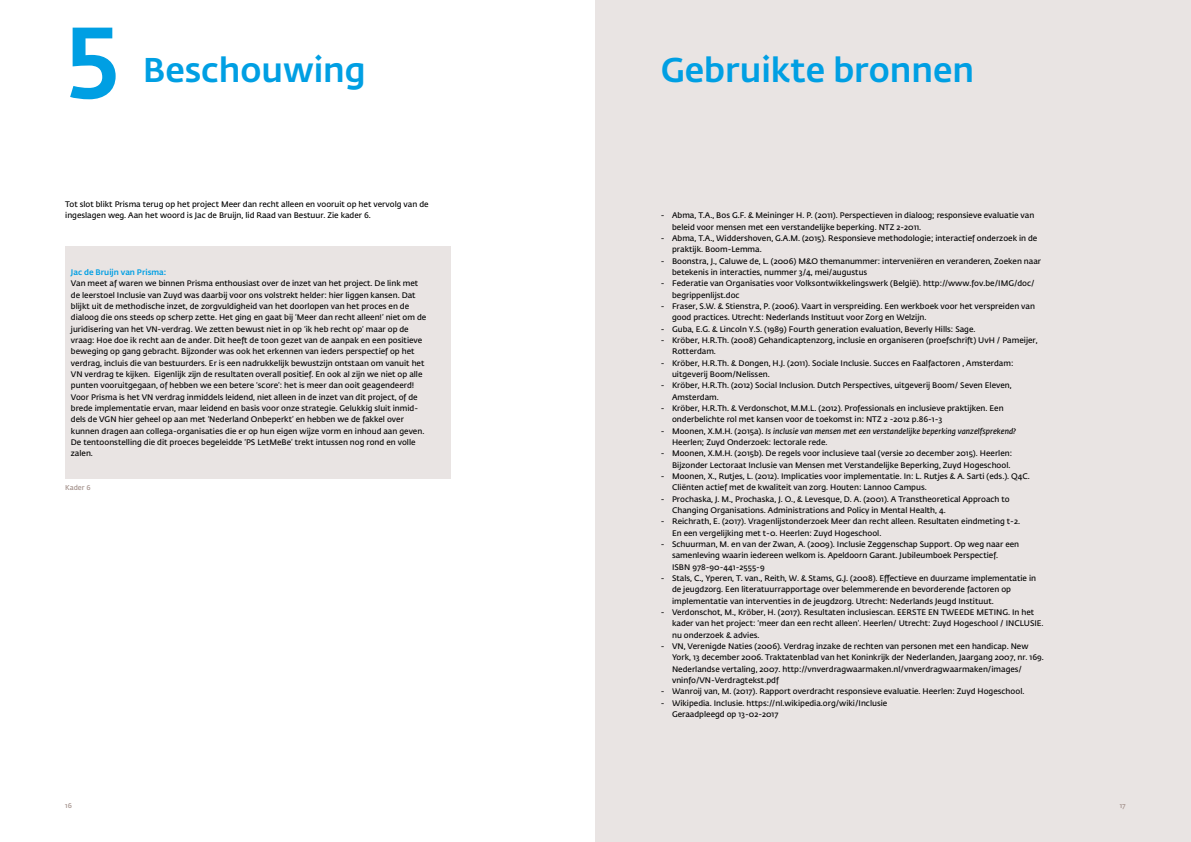
<style>
.page{position:relative;width:1191px;height:842px;background:#fff}
.page>*{position:absolute;margin:0;border:0;box-sizing:border-box;transform-origin:0 0}
.t1{font:500 100px "Fedra Sans Std";color:#009fe3}
.t2{font:500 34px "Fedra Sans Std";color:#009fe3}
.t3{font:600 8px/11.3px "Fedra Sans Std";color:#000}
.t4{font:italic 600 8px/11.3px "Fedra Sans Std";color:#000}
.t5{font:500 8px "Fedra Sans Std";color:#009fe3}
.t6{font:600 7px "Fedra Sans Std";color:#9f8c86}
.s1{font-style:normal}
</style>
<div class="page">
<div style="left:595px;top:0;width:596px;height:842px;background:#e9e4e3"></div>
<div style="left:65px;top:247px;width:386px;height:232px;background:#e9e4e3"></div>
<h1 class="t1" style="left:65px;top:-15px;width:56px">5</h1>
<h2 class="t2" style="left:143px;top:49px;width:224px">Beschouwing</h2>
<p class="t3" style="left:65px;top:199px;width:365px">Tot slot blikt Prisma terug op het project Meer dan recht alleen en vooruit op het vervolg van de ingeslagen weg. Aan het woord is Jac de Bruijn, lid Raad van Bestuur. Zie kader 6.</p>
<p class="t5" style="left:71px;top:267px;width:97px">Jac de Bruijn van Prisma:</p>
<p class="t3" style="left:71px;top:278px;width:357px">Van meet af waren we binnen Prisma enthousiast over de inzet van het project. De link met de leerstoel Inclusie van Zuyd was daarbij voor ons volstrekt helder: hier liggen kansen. Dat blijkt uit de methodische inzet, de zorgvuldigheid van het doorlopen van het proces en de dialoog die ons steeds op scherp zette. Het ging en gaat bij ‘Meer dan recht alleen!’ niet om de juridisering van het VN-verdrag. We zetten bewust niet in op ‘ik heb recht op’ maar op de vraag: Hoe doe ik recht aan de ander. Dit heeft de toon gezet van de aanpak en een positieve beweging op gang gebracht. Bijzonder was ook het erkennen van ieders perspectief op het verdrag, incluis die van bestuurders. Er is een nadrukkelijk bewustzijn ontstaan om vanuit het VN verdrag te kijken. Eigenlijk zijn de resultaten overall positief. En ook al zijn we niet op alle punten vooruitgegaan, of hebben we een betere ‘score’: het is meer dan ooit geagendeerd!<br>Voor Prisma is het VN verdrag inmiddels leidend, niet alleen in de inzet van dit project, of de brede implementatie ervan, maar leidend en basis voor onze strategie. Gelukkig sluit inmid&shy;dels de VGN hier geheel op aan met ‘Nederland Onbeperkt’ en hebben we de fakkel over kunnen dragen aan collega-organisaties die er op hun eigen wijze vorm en inhoud aan geven.<br>De tentoonstelling die dit proeces begeleidde ‘PS LetMeBe’ trekt intussen nog rond en volle zalen.</p>
<p class="t6" style="left:65px;top:484px;width:27px">Kader 6</p>
<h2 class="t2" style="left:660px;top:49px;width:315px">Gebruikte bronnen</h2>
<p class="t3" style="left:672px;top:210px;width:364px;text-indent:-11px">- Abma, T.A., Bos G.F. &amp; Meininger H. P. (2011). Perspectieven in dialoog; responsieve evaluatie van beleid voor mensen met een verstandelijke beperking. NTZ 2-2011.</p>
<p class="t3" style="left:672px;top:233px;width:367px;text-indent:-11px">- Abma, T.A., Widdershoven, G.A.M. (2015). Responsieve methodologie; interactief onderzoek in de praktijk. Boom-Lemma.</p>
<p class="t3" style="left:672px;top:255px;width:370px;text-indent:-11px">- Boonstra, J., Caluwe de, L. (2006) M&amp;O themanummer: interveniëren en veranderen, Zoeken naar betekenis in interacties, nummer 3/4, mei/augustus</p>
<p class="t3" style="left:672px;top:278px;width:364px;text-indent:-11px">- Federatie van Organisaties voor Volksontwikkelingswerk (België). http://www.fov.be/IMG/doc/ begrippenlijst.doc</p>
<p class="t3" style="left:672px;top:301px;width:364px;text-indent:-11px">- Fraser, S.W. &amp; Stienstra, P. (2006). Vaart in verspreiding. Een werkboek voor het verspreiden van good practices. Utrecht: Nederlands Instituut voor Zorg en Welzijn.</p>
<p class="t3" style="left:660px;top:323px;width:316px">- Guba, E.G. &amp; Lincoln Y.S. (1989) Fourth generation evaluation, Beverly Hills: Sage.</p>
<p class="t3" style="left:672px;top:335px;width:367px;text-indent:-11px">- Kröber, H.R.Th. (2008) Gehandicaptenzorg, inclusie en organiseren (proefschrift) UvH / Pameijer,<br>Rotterdam.</p>
<p class="t3" style="left:672px;top:357px;width:343px;text-indent:-11px">- Kröber, H.R.Th. &amp; Dongen, H.J. (2011). Sociale Inclusie. Succes en Faalfactoren , Amsterdam: uitgeverij Boom/Nelissen.</p>
<p class="t3" style="left:672px;top:380px;width:341px;text-indent:-11px">- Kröber, H.R.Th. (2012) Social Inclusion. Dutch Perspectives, uitgeverij Boom/ Seven Eleven,<br>Amsterdam.</p>
<p class="t3" style="left:672px;top:403px;width:333px;text-indent:-11px">- Kröber, H.R.Th. &amp; Verdonschot, M.M.L. (2012). Professionals en inclusieve praktijken. Een onderbelichte rol met kansen voor de toekomst in: NTZ 2 -2012 p.86-1-3</p>
<p class="t4" style="left:672px;top:425px;width:346px;text-indent:-11px"><span class="s1">- Moonen, X.M.H. (2015a).</span> Is inclusie van mensen met een verstandelijke beperking vanzelfsprekend?<br><span class="s1">Heerlen; Zuyd Onderzoek: lectorale rede.</span></p>
<p class="t3" style="left:660px;top:448px;width:353px;text-align:right">- Moonen, X.M.H. (2015b). De regels voor inclusieve taal (versie 20 december 2015). Heerlen:<br>Bijzonder Lectoraat Inclusie van Mensen met Verstandelijke Beperking, Zuyd Hogeschool.</p>
<p class="t3" style="left:672px;top:471px;width:359px;text-indent:-11px">- Moonen, X., Rutjes, L. (2012). Implicaties voor implementatie. In: L. Rutjes &amp; A. Sarti (eds.). Q4C.<br>Cliënten actief met de kwaliteit van zorg. Houten: Lannoo Campus.</p>
<p class="t3" style="left:672px;top:493px;width:339px;text-indent:-11px">- Prochaska, J. M., Prochaska, J. O., &amp; Levesque, D. A. (2001). A Transtheoretical Approach to<br>Changing Organisations. Administrations and Policy in Mental Health, 4.</p>
<p class="t3" style="left:672px;top:516px;width:349px;text-indent:-11px">- Reichrath, E. (2017). Vragenlijstonderzoek Meer dan recht alleen. Resultaten eindmeting t-2.<br>En een vergelijking met t-0. Heerlen: Zuyd Hogeschool.</p>
<p class="t3" style="left:672px;top:539px;width:349px;text-indent:-11px">- Schuurman, M. en van der Zwan, A. (2009). Inclusie Zeggenschap Support. Op weg naar een samenleving waarin iedereen welkom is. Apeldoorn Garant. Jubileumboek Perspectief.<br>ISBN 978-90-441-2555-9</p>
<p class="t3" style="left:672px;top:573px;width:365px;text-indent:-11px">- Stals, C., Yperen, T. van., Reith, W. &amp; Stams, G.J. (2008). Effectieve en duurzame implementatie in de jeugdzorg. Een literatuurrapportage over belemmerende en bevorderende factoren op implementatie van interventies in de jeugdzorg. Utrecht: Nederlands Jeugd Instituut.</p>
<p class="t3" style="left:672px;top:607px;width:373px;text-indent:-11px">- Verdonschot, M., Kröber, H. (2017). Resultaten inclusiescan. EERSTE EN TWEEDE METING. In het kader van het project: ‘meer dan een recht alleen’. Heerlen/ Utrecht: Zuyd Hogeschool / INCLUSIE. nu onderzoek &amp; advies.</p>
<p class="t3" style="left:672px;top:641px;width:373px;text-indent:-11px">- VN, Verenigde Naties (2006). Verdrag inzake de rechten van personen met een handicap. New York, 13 december 2006. Traktatenblad van het Koninkrijk der Nederlanden, Jaargang 2007, nr. 169.<br>Nederlandse vertaling, 2007. http://vnverdragwaarmaken.nl/vnverdragwaarmaken/images/ vninfo/VN-Verdragtekst.pdf</p>
<p class="t3" style="left:660px;top:686px;width:365px">- Wanroij van, M. (2017). Rapport overdracht responsieve evaluatie. Heerlen: Zuyd Hogeschool.</p>
<p class="t3" style="left:672px;top:697px;width:217px;text-indent:-11px">- Wikipedia. Inclusie. https://nl.wikipedia.org/wiki/Inclusie<br>Geraadpleegd op 13-02-2017</p>
<p class="t6" style="left:65px;top:801px;width:8px">16</p>
<p class="t6" style="left:1119px;top:801px;width:7px">17</p>
</div>
